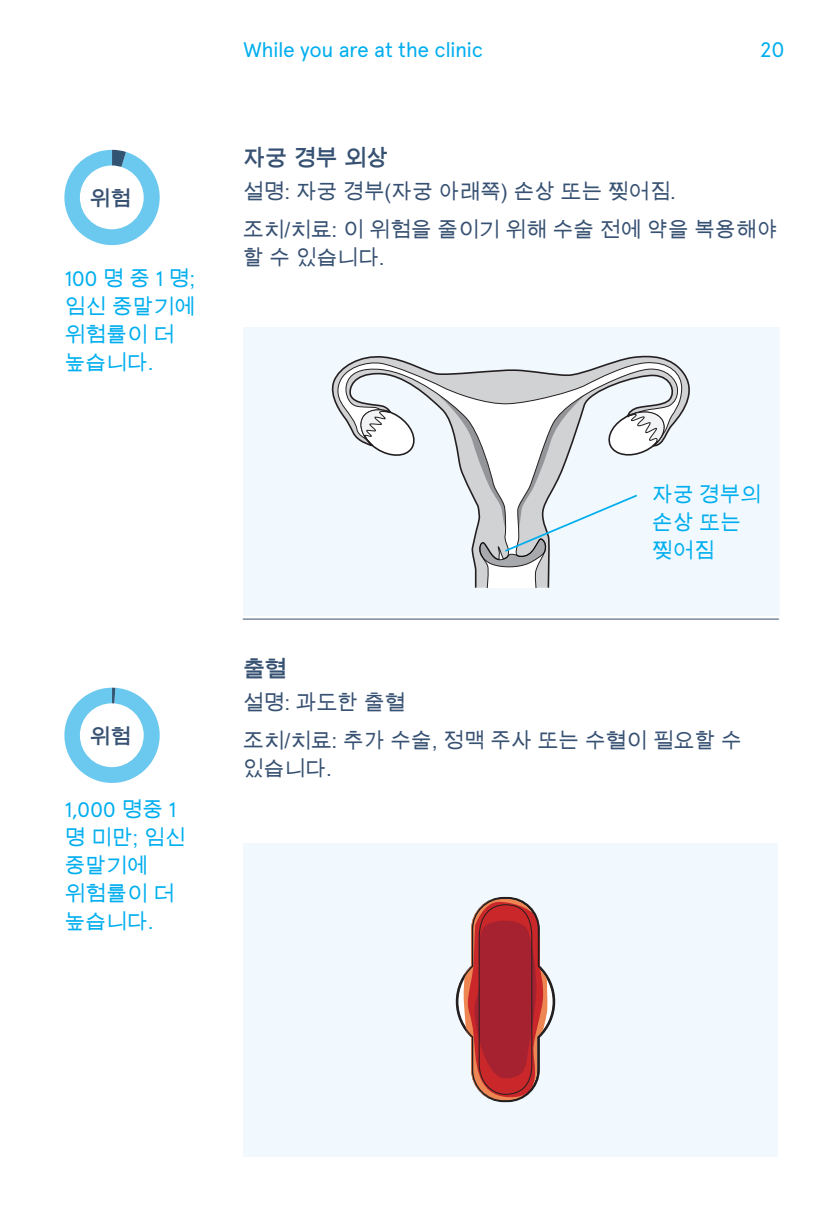
<style>
.page{position:relative;width:819px;height:1216px;background:#fff}
.page>*{position:absolute;margin:0;border:0;box-sizing:border-box;transform-origin:0 0}
.H1_2{font:700 22.75px "Arial Unicode MS";letter-spacing:-.05em;color:#375172}
.BODY{font:21px/28px "Arial Unicode MS";letter-spacing:-.01em;color:#375172}
.BODY-2{font:21px/28px "Arial Unicode MS";letter-spacing:-.01em;color:#00aeef}
.t1{font:21px "Apercu Pro";letter-spacing:-.025em;color:#00aeef}
.STAND_OUT{font:21px/28px "Arial Unicode MS";letter-spacing:-.01em;color:#00aeef}
.BODY-3{font:700 21px "Arial Unicode MS";color:#375172}
.s1{font-family:"Apercu Pro"}
</style>
<div class="page">
<hr style="left:243px;top:618px;width:535px;height:1px;background:#375172">
<svg style="left:64px;top:150px;width:96px;height:96px"></svg>
<div style="left:80px;top:165px;width:64px;height:64px;background:#fff;border-radius:50%"></div>
<svg style="left:64px;top:687px;width:96px;height:96px"></svg>
<div style="left:80px;top:703px;width:64px;height:64px;background:#fff;border-radius:50%"></div>
<div style="left:243px;top:327px;width:536px;height:289px;background:#f2f9fe"></div>
<svg style="left:331px;top:355px;width:359px;height:58px"></svg>
<svg style="left:334px;top:360px;width:348px;height:228px"></svg>
<svg style="left:357px;top:407px;width:60px;height:52px"></svg>
<svg style="left:436px;top:394px;width:231px;height:173px"></svg>
<div style="left:243px;top:843px;width:534px;height:313px;background:#f2f9fe"></div>
<svg style="left:455px;top:896px;width:101px;height:207px"></svg>
<p class="BODY-3" style="left:89px;top:183px;width:43px">위험</p>
<p class="BODY-2" style="left:64px;top:264px;width:132px"><span class="s1">100</span> 명 중 <span class="s1">1</span> 명; 임신 중말기에 위험률이 더 높습니다.</p>
<p class="BODY-3" style="left:89px;top:721px;width:43px">위험</p>
<p class="BODY-2" style="left:64px;top:794px;width:123px"><span class="s1">1,000</span> 명중 <span class="s1">1 </span>명 미만; 임신 중말기에 위험률이 더 높습니다.</p>
<p class="t1" style="left:243px;top:33px;width:241px">While you are at the clinic</p>
<p class="t1" style="left:759px;top:33px;width:26px">20</p>
<p class="H1_2" style="left:243px;top:141px;width:147px">자궁 경부 외상</p>
<p class="BODY" style="left:243px;top:177px;width:435px">설명: 자궁 경부(자궁 아래쪽) 손상 또는 찢어짐.</p>
<p class="BODY" style="left:243px;top:215px;width:536px">조치/치료: 이 위험을 줄이기 위해 수술 전에 약을 복용해야 할 수 있습니다.</p>
<p class="STAND_OUT" style="left:652px;top:480px;width:111px">자궁 경부의 손상 또는 찢어짐</p>
<p class="H1_2" style="left:243px;top:652px;width:46px">출혈</p>
<p class="BODY" style="left:243px;top:688px;width:164px">설명: 과도한 출혈</p>
<p class="BODY" style="left:243px;top:726px;width:500px">조치/치료: 추가 수술, 정맥 주사 또는 수혈이 필요할 수 있습니다.</p>
</div>
